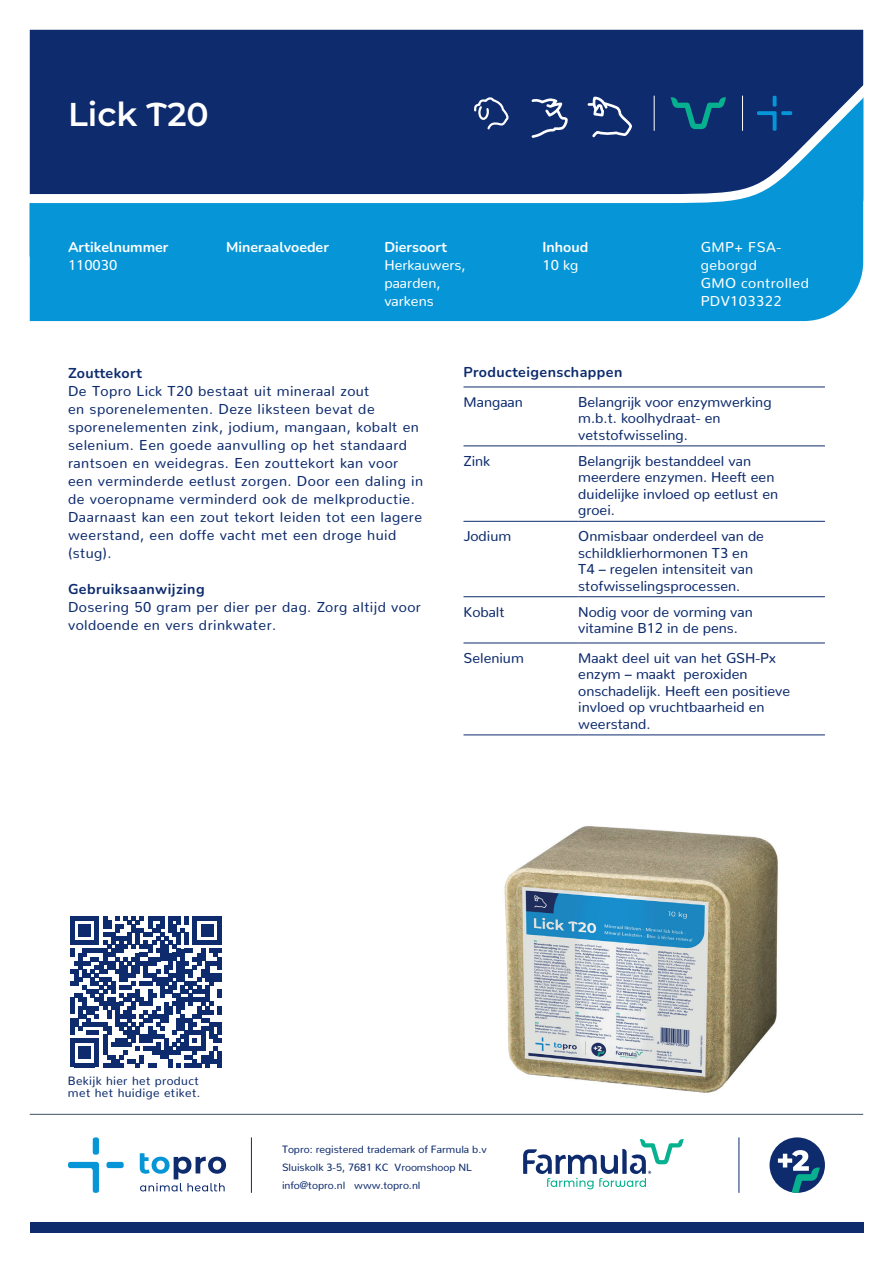
<style>
.page{position:relative;width:893px;height:1263px;background:#fff}
.page>*{position:absolute;margin:0;border:0;box-sizing:border-box;transform-origin:0 0}
.t1{font:600 33px "Montserrat Alternates";color:#fff}
.t2{font:14.25px/18px "Nunito";letter-spacing:.03em;color:#0d2b6d}
.t3{font:14.25px/16.5px "Nunito";color:#0d2b6d}
.t4{font:700 14.25px "Nunito";letter-spacing:.03em;color:#0d2b6d}
.t5{font:14.25px/18px "Nunito";letter-spacing:.03em;color:#fff}
.t6{font:700 14.25px "Nunito";color:#fff}
.t7{font:14.25px/18px "Nunito";color:#fff}
.t8{font:12px/12px "Nunito";letter-spacing:.03em;color:#0d2b6d}
.t9{font:10.5px/18px "Nunito";color:#0d2b6d}
</style>
<div class="page">
<img style="left:433px;top:826px;width:422px;height:319px">
<div style="left:30px;top:30px;width:833px;height:8px;background:#0d2b6d"></div>
<div style="left:30px;top:208px;width:833px;height:113px;background:#0696d7"></div>
<hr style="left:30px;top:1114px;width:833px;height:1px;background:#405462">
<svg style="left:29px;top:38px;width:835px;height:170px;background:#1b3f7d"></svg>
<svg style="left:523px;top:1139px;width:161px;height:50px"></svg>
<div style="left:30px;top:1222px;width:833px;height:11px;background:#0d2b6d"></div>
<hr style="left:739px;top:1137px;width:1px;height:56px;background:#0d2b6d">
<hr style="left:251px;top:1137px;width:1px;height:56px;background:#0d2b6d">
<div style="left:769px;top:1137px;width:56px;height:56px;background:#0d2b6d;border-radius:50%"></div>
<svg style="left:778px;top:1150px;width:42px;height:43px"></svg>
<div style="left:93px;top:1137px;width:6px;height:17px;background:#0696d7;border-radius:2px"></div>
<div style="left:106px;top:1162px;width:18px;height:6px;background:#0696d7;border-radius:2px"></div>
<svg style="left:68px;top:1162px;width:31px;height:31px"></svg>
<svg style="left:140px;top:1153px;width:86px;height:38px"></svg>
<svg style="left:671px;top:97px;width:55px;height:32px;background:#0b4f76"></svg>
<svg style="left:773px;top:96px;width:4px;height:11px"></svg>
<svg style="left:781px;top:111px;width:11px;height:4px"></svg>
<svg style="left:757px;top:111px;width:20px;height:20px"></svg>
<hr style="left:742px;top:96px;width:1px;height:35px;background:#fff">
<hr style="left:654px;top:96px;width:1px;height:35px;background:#fff">
<svg style="left:473px;top:97px;width:36px;height:34px"></svg>
<svg style="left:70px;top:916px;width:152px;height:151px"></svg>
<div style="left:217px;top:1051px;width:5px;height:16px;background:#0d2b6d"></div>
<hr style="left:463px;top:387px;width:115px;height:1px;background:#0d2b6d">
<hr style="left:578px;top:387px;width:247px;height:1px;background:#0d2b6d">
<hr style="left:463px;top:445px;width:115px;height:1px;background:#0d2b6d">
<hr style="left:578px;top:445px;width:247px;height:1px;background:#0d2b6d">
<hr style="left:463px;top:521px;width:115px;height:1px;background:#0d2b6d">
<hr style="left:578px;top:521px;width:247px;height:1px;background:#0d2b6d">
<hr style="left:463px;top:596px;width:115px;height:1px;background:#0d2b6d">
<hr style="left:578px;top:596px;width:247px;height:1px;background:#0d2b6d">
<hr style="left:463px;top:643px;width:115px;height:1px;background:#0d2b6d">
<hr style="left:578px;top:643px;width:247px;height:1px;background:#0d2b6d">
<hr style="left:463px;top:734px;width:115px;height:1px;background:#0d2b6d">
<hr style="left:578px;top:734px;width:247px;height:1px;background:#0d2b6d">
<svg style="left:589px;top:95px;width:43px;height:44px;background:#3c5489"></svg>
<svg style="left:530px;top:98px;width:41px;height:42px;background:#395288"></svg>
<h1 class="t1" style="left:68px;top:91px;width:142px">Lick T20</h1>
<p class="t6" style="left:68px;top:237px;width:102px">Artikelnummer</p>
<p class="t5" style="left:68px;top:254px;width:51px">110030</p>
<p class="t6" style="left:226px;top:237px;width:104px">Mineraalvoeder</p>
<p class="t6" style="left:384px;top:237px;width:64px">Diersoort</p>
<p class="t7" style="left:384px;top:254px;width:83px">Herkauwers, paarden, varkens</p>
<p class="t6" style="left:543px;top:237px;width:47px">Inhoud</p>
<p class="t5" style="left:543px;top:254px;width:37px">10 kg</p>
<p class="t5" style="left:701px;top:236px;width:110px">GMP+ FSA&shy;geborgd<br>GMO controlled<br>PDV103322</p>
<p class="t4" style="left:68px;top:363px;width:76px">Zouttekort</p>
<p class="t2" style="left:68px;top:380px;width:357px">De Topro Lick T20 bestaat uit mineraal zout<br>en sporenelementen. Deze liksteen bevat de sporenelementen zink, jodium, mangaan, kobalt en selenium. Een goede aanvulling op het standaard rantsoen en weidegras. Een zouttekort kan voor een verminderde eetlust zorgen. Door een daling in de voeropname verminderd ook de melkproductie.<br>Daarnaast kan een zout tekort leiden tot een lagere weerstand, een doffe vacht met een droge huid (stug).</p>
<p class="t4" style="left:68px;top:579px;width:138px">Gebruiksaanwijzing</p>
<p class="t2" style="left:68px;top:596px;width:354px">Dosering 50 gram per dier per dag. Zorg altijd voor voldoende en vers drinkwater.</p>
<p class="t4" style="left:463px;top:362px;width:160px">Producteigenschappen</p>
<p class="t3" style="left:463px;top:392px;width:61px">Mangaan</p>
<p class="t3" style="left:578px;top:392px;width:195px">Belangrijk voor enzymwerking m.b.t. koolhydraat- en vetstofwisseling.</p>
<p class="t2" style="left:463px;top:450px;width:28px">Zink</p>
<p class="t3" style="left:578px;top:451px;width:202px">Belangrijk bestanddeel van meerdere enzymen. Heeft een duidelijke invloed op eetlust en groei.</p>
<p class="t2" style="left:463px;top:526px;width:49px">Jodium</p>
<p class="t3" style="left:578px;top:526px;width:187px">Onmisbaar onderdeel van de schildklierhormonen T3 en<br>T4 – regelen intensiteit van stofwisselingsprocessen.</p>
<p class="t2" style="left:463px;top:601px;width:43px">Kobalt</p>
<p class="t3" style="left:578px;top:602px;width:176px">Nodig voor de vorming van vitamine B12 in de pens.</p>
<p class="t3" style="left:463px;top:648px;width:62px">Selenium</p>
<p class="t3" style="left:578px;top:648px;width:213px">Maakt deel uit van het GSH-Px enzym – maakt peroxiden onschadelijk. Heeft een positieve invloed op vruchtbaarheid en weerstand.</p>
<p class="t8" style="left:68px;top:1074px;width:134px">Bekijk hier het product met het huidige etiket.</p>
<p class="t9" style="left:282px;top:1139px;width:206px">Topro: registered trademark of Farmula b.v<br>Sluiskolk 3-5, 7681 KC Vroomshoop NL info@topro.nl www.topro.nl</p>
</div>
